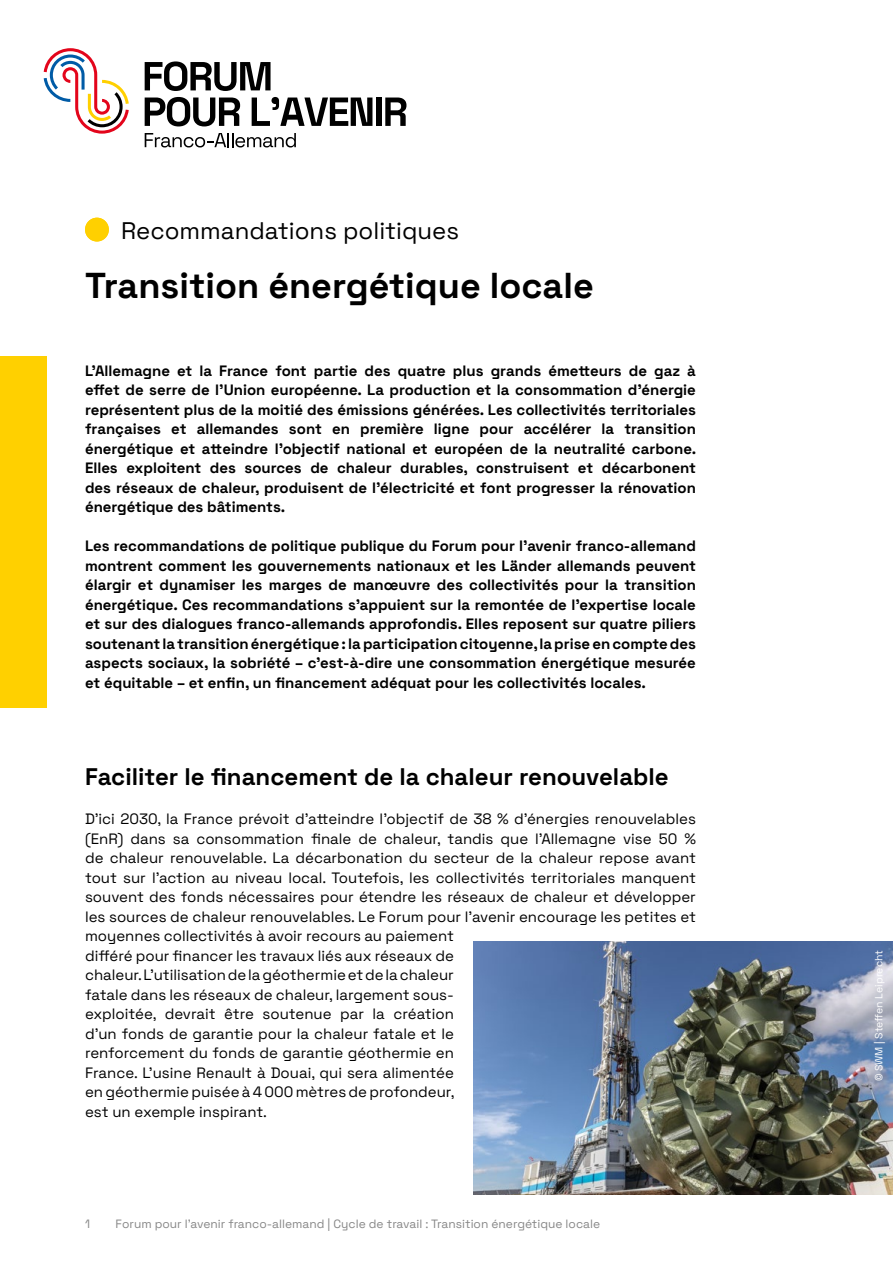
<style>
.page{position:relative;width:893px;height:1263px;background:#fff}
.page>*{position:absolute;margin:0;border:0;box-sizing:border-box;transform-origin:0 0}
.t1{font:700 36px "Space Grotesk";color:#000}
.t2{font:700 24px "Space Grotesk";color:#000}
.t3{font:24px "Space Grotesk";color:#000}
.t4{font:700 15px/19.5px "Space Grotesk";color:#000;text-align:justify}
.t5{font:15px/19.5px "Space Grotesk";color:#000}
.t6{font:12px "Space Grotesk";color:#878787}
.t7{font:10.5px "Space Grotesk";color:#fff}
</style>
<div class="page">
<div style="left:0;top:356px;width:47px;height:351px;background:#ffd000"></div>
<img style="left:473px;top:941px;width:420px;height:254px">
<div style="left:85px;top:218px;width:24px;height:24px;background:#ffd000;border-radius:50%"></div>
<svg style="left:44px;top:48px;width:85px;height:86px"></svg>
<svg style="left:145px;top:133px;width:151px;height:14px"></svg>
<svg style="left:145px;top:61px;width:126px;height:30px"></svg>
<svg style="left:145px;top:97px;width:95px;height:29px"></svg>
<svg style="left:252px;top:97px;width:120px;height:29px"></svg>
<div style="left:376px;top:98px;width:6px;height:28px;background:#000"></div>
<svg style="left:385px;top:98px;width:21px;height:28px"></svg>
<h2 class="t3" style="left:121px;top:213px;width:340px">Recommandations politiques</h2>
<h1 class="t1" style="left:85px;top:259px;width:510px">Transition énergétique locale</h1>
<p class="t4" style="left:85px;top:360px;width:613px">L’Allemagne et la France font partie des quatre plus grands émetteurs de gaz à effet de serre de l’Union européenne. La production et la consommation d’énergie représentent plus de la moitié des émissions générées. Les collectivités territoriales françaises et allemandes sont en première ligne pour accélérer la transition énergétique et atteindre l’objectif national et européen de la neutralité carbone.<br>Elles exploitent des sources de chaleur durables, construisent et décarbonent des réseaux de chaleur, produisent de l’électricité et font progresser la rénovation énergétique des bâtiments.</p>
<p class="t4" style="left:85px;top:535px;width:612px">Les recommandations de politique publique du Forum pour l’avenir franco-allemand montrent comment les gouvernements nationaux et les Länder allemands peuvent élargir et dynamiser les marges de manœuvre des collectivités pour la transition énergétique. Ces recommandations s’appuient sur la remontée de l’expertise locale et sur des dialogues franco-allemands approfondis. Elles reposent sur quatre piliers soutenant la transition énergétique : la participation citoyenne, la prise en compte des aspects sociaux, la sobriété – c’est-à-dire une consommation énergétique mesurée et équitable – et enfin, un financement adéquat pour les collectivités locales.</p>
<h2 class="t2" style="left:85px;top:759px;width:585px">Faciliter le financement de la chaleur renouvelable</h2>
<p class="t5" style="left:85px;top:808px;width:612px">D’ici 2030, la France prévoit d’atteindre l’objectif de 38 % d’énergies renouvelables (EnR) dans sa consommation finale de chaleur, tandis que l’Allemagne vise 50 % de chaleur renouvelable. La décarbonation du secteur de la chaleur repose avant tout sur l’action au niveau local. Toutefois, les collectivités territoriales manquent souvent des fonds nécessaires pour étendre les réseaux de chaleur et développer les sources de chaleur renouvelables. Le Forum pour l’avenir encourage les petites et moyennes collectivités à avoir recours au paiement<br>différé pour financer les travaux liés aux réseaux de<br>chaleur. L’utilisation de la géothermie et de la chaleur<br>fatale dans les réseaux de chaleur, largement sous-<br>exploitée, devrait être soutenue par la création<br>d’un fonds de garantie pour la chaleur fatale et le<br>renforcement du fonds de garantie géothermie en<br>France. L’usine Renault à Douai, qui sera alimentée<br>en géothermie puisée à 4 000 mètres de profondeur,<br>est un exemple inspirant.</p>
<p class="t6" style="left:85px;top:1215px;width:7px">1</p>
<p class="t6" style="left:116px;top:1215px;width:486px">Forum pour l’avenir franco-allemand | Cycle de travail : Transition énergétique locale</p>
<p class="t7" style="left:871px;top:1081px;width:133px;rotate:-90deg">© SWM | Steffen Leiprecht</p>
</div>
